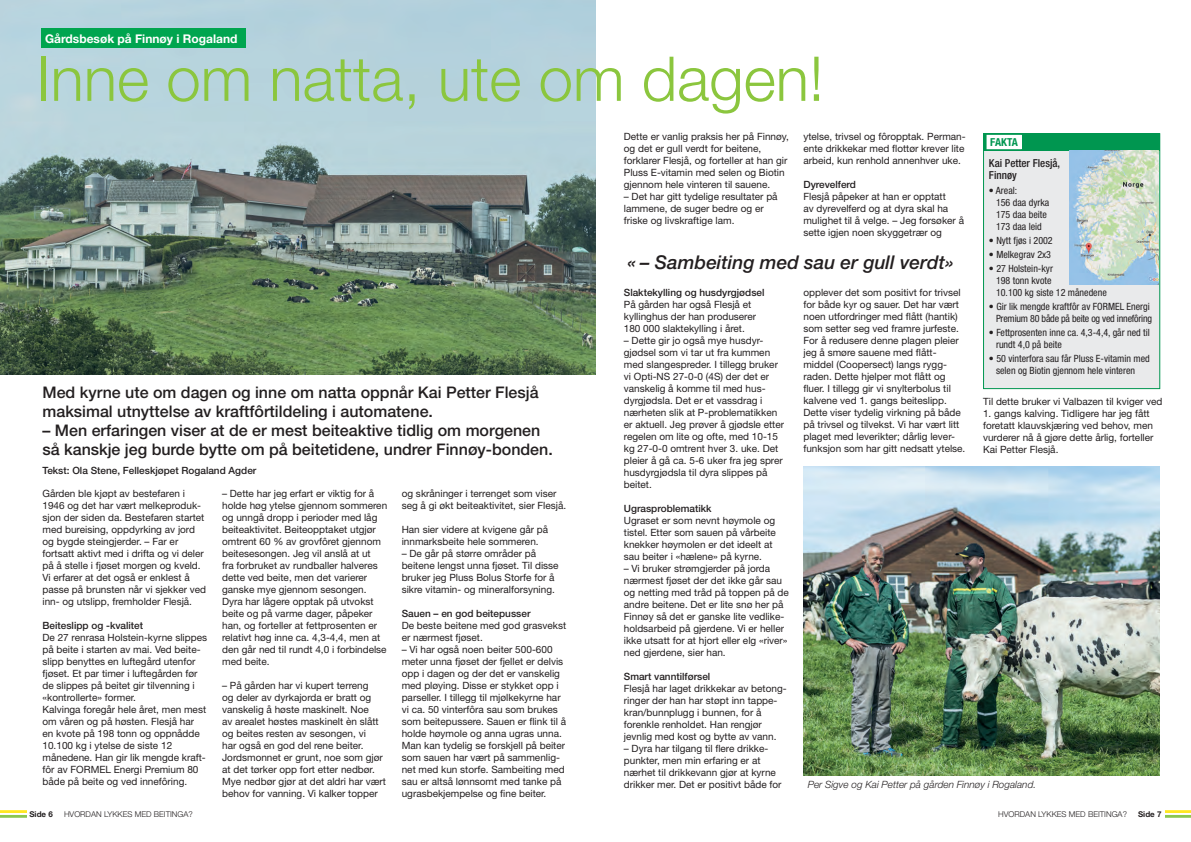
<style>
.page{position:relative;width:1191px;height:842px;background:#fff}
.page>*{position:absolute;margin:0;border:0;box-sizing:border-box;transform-origin:0 0}
.t1{font:300 61.8px "Helvetica Neue LT Pro";color:#8bc63e}
.t2{font:italic 500 19px "Helvetica Neue LT Pro";color:#231f20}
.t3{font:500 16px/19px "Helvetica Neue LT Pro";color:#231f20}
.t4{font:700 12px "Helvetica Neue LT Pro";color:#fff}
.t5{font:500 condensed 11px/12px "Helvetica Neue LT Pro";color:#231f20}
.t6{font:700 condensed 11px "Helvetica Neue LT Pro";letter-spacing:-.02em;color:#009650}
.t7{font:10px/12px "Helvetica Neue LT Pro";color:#231f20}
.t8{font:condensed 10px/12px "Helvetica Neue LT Pro";color:#231f20}
.t9{font:500 10px "Helvetica Neue LT Pro";color:#231f20}
.t10{font:italic 300 10px "Helvetica Neue LT Pro";color:#231f20}
.t11{font:300 8px "Helvetica Neue LT Pro";color:#231f20}
.t12{font:700 8px "Helvetica Neue LT Pro";color:#231f20}
</style>
<div class="page">
<hr style="left:0;top:810px;width:26px;height:3px;background:#ffe722">
<hr style="left:0;top:815px;width:26px;height:3px;background:#8bc650">
<img style="left:0;top:0;width:595px;height:374px">
<div style="left:42px;top:28px;width:204px;height:20px;background:#00a54f"></div>
<img style="left:803px;top:466px;width:356px;height:310px">
<hr style="left:1165px;top:810px;width:26px;height:3px;background:#ffe722">
<hr style="left:1165px;top:815px;width:26px;height:3px;background:#8bc650">
<div style="left:983px;top:134px;width:176px;height:255px;background:#e9eaeb"></div>
<div style="left:983px;top:133px;width:177px;height:256px;border:1px solid #009650"></div>
<div style="left:983px;top:133px;width:176px;height:18px;background:#009650"></div>
<div style="left:987px;top:135px;width:34px;height:14px;background:#fff"></div>
<img style="left:1069px;top:151px;width:89px;height:133px">
<p class="t4" style="left:45px;top:31px;width:194px">Gårdsbesøk på Finnøy i Rogaland</p>
<h1 class="t1" style="left:37px;top:41px;width:788px">Inne om natta, ute om dagen!</h1>
<h3 class="t3" style="left:43px;top:383px;width:497px">Med kyrne ute om dagen og inne om natta oppnår Kai Petter Flesjå maksimal utnyttelse av kraftfôrtildeling i automatene.</h3>
<h3 class="t3" style="left:43px;top:421px;width:512px">– Men erfaringen viser at de er mest beiteaktive tidlig om morgenen så kanskje jeg burde bytte om på beitetidene, undrer Finnøy-bonden.</h3>
<p class="t9" style="left:43px;top:464px;width:215px">Tekst: Ola Stene, Felleskjøpet Rogaland Agder</p>
<p class="t7" style="left:43px;top:487px;width:165px">Gården ble kjøpt av bestefaren i 1946 og det har vært melkeproduk&shy;sjon der siden da. Bestefaren startet med bureising, oppdyrking av jord og bygde steingjerder. – Far er fortsatt aktivt med i drifta og vi deler på å stelle i fjøset morgen og kveld.<br>Vi erfarer at det også er enklest å passe på brunsten når vi sjekker ved inn- og utslipp, fremholder Flesjå.</p>
<p class="t9" style="left:43px;top:619px;width:102px">Beiteslipp og -kvalitet</p>
<p class="t7" style="left:43px;top:631px;width:166px">De 27 renrasa Holstein-kyrne slippes på beite i starten av mai. Ved beite&shy;slipp benyttes en luftegård utenfor fjøset. Et par timer i luftegården før de slippes på beitet gir tilvenning i «kontrollerte» former.<br>Kalvinga foregår hele året, men mest om våren og på høsten. Flesjå har en kvote på 198 tonn og oppnådde 10.100 kg i ytelse de siste 12 månedene. Han gir lik mengde kraft&shy;fôr av FORMEL Energi Premium 80 både på beite og ved innefôring.</p>
<p class="t12" style="left:29px;top:810px;width:25px">Side 6</p>
<p class="t11" style="left:64px;top:810px;width:130px">HVORDAN LYKKES MED BEITINGA?</p>
<p class="t7" style="left:222px;top:487px;width:167px">– Dette har jeg erfart er viktig for å holde høg ytelse gjennom sommeren og unngå dropp i perioder med låg beiteaktivitet. Beiteopptaket utgjør omtrent 60 % av grovfôret gjennom beitesesongen. Jeg vil anslå at ut<br>fra forbruket av rundballer halveres dette ved beite, men det varierer ganske mye gjennom sesongen.<br>Dyra har lågere opptak på utvokst beite og på varme dager, påpeker han, og forteller at fettprosenten er relativt høg inne ca. 4,3-4,4, men at den går ned til rundt 4,0 i forbindelse med beite.</p>
<p class="t7" style="left:222px;top:679px;width:165px">– På gården har vi kupert terreng<br>og deler av dyrkajorda er bratt og vanskelig å høste maskinelt. Noe<br>av arealet høstes maskinelt èn slått og beites resten av sesongen, vi<br>har også en god del rene beiter.<br>Jordsmonnet er grunt, noe som gjør at det tørker opp fort etter nedbør.<br>Mye nedbør gjør at det aldri har vært behov for vanning. Vi kalker topper</p>
<p class="t7" style="left:402px;top:487px;width:166px">og skråninger i terrenget som viser seg å gi økt beiteaktivitet, sier Flesjå.</p>
<p class="t7" style="left:402px;top:523px;width:148px">Han sier videre at kvigene går på innmarksbeite hele sommeren.</p>
<p class="t7" style="left:402px;top:547px;width:158px">– De går på større områder på beitene lengst unna fjøset. Til disse bruker jeg Pluss Bolus Storfe for å sikre vitamin- og mineralforsyning.</p>
<p class="t9" style="left:402px;top:607px;width:130px">Sauen – en god beitepusser</p>
<p class="t7" style="left:402px;top:619px;width:166px">De beste beitene med god grasvekst er nærmest fjøset.</p>
<p class="t7" style="left:402px;top:643px;width:166px">– Vi har også noen beiter 500-600 meter unna fjøset der fjellet er delvis opp i dagen og der det er vanskelig med pløying. Disse er stykket opp i parseller. I tillegg til mjølkekyrne har vi ca. 50 vinterfôra sau som brukes som beitepussere. Sauen er flink til å holde høymole og anna ugras unna.<br>Man kan tydelig se forskjell på beiter som sauen har vært på sammenlig&shy;net med kun storfe. Sambeiting med sau er altså lønnsomt med tanke på ugrasbekjempelse og fine beiter.</p>
<p class="t7" style="left:624px;top:131px;width:167px">Dette er vanlig praksis her på Finnøy, og det er gull verdt for beitene, forklarer Flesjå, og forteller at han gir Pluss E-vitamin med selen og Biotin gjennom hele vinteren til sauene.</p>
<p class="t7" style="left:624px;top:191px;width:155px">– Det har gitt tydelige resultater på lammene, de suger bedre og er friske og livskraftige lam.</p>
<p class="t7" style="left:803px;top:131px;width:164px">ytelse, trivsel og fôropptak. Perman&shy;ente drikkekar med flottør krever lite arbeid, kun renhold annenhver uke.</p>
<p class="t9" style="left:803px;top:179px;width:54px">Dyrevelferd</p>
<p class="t7" style="left:803px;top:191px;width:162px">Flesjå påpeker at han er opptatt<br>av dyrevelferd og at dyra skal ha mulighet til å velge. – Jeg forsøker å sette igjen noen skyggetrær og</p>
<p class="t6" style="left:984px;top:135px;width:35px"><sup>-</sup> FAKTA</p>
<p class="t5" style="left:989px;top:157px;width:73px">Kai Petter Flesjå,<br>Finnøy</p>
<p class="t8" style="left:996px;top:185px;width:55px;text-indent:-7px">• Areal:<br>156 daa dyrka<br>175 daa beite<br>173 daa leid</p>
<p class="t8" style="left:989px;top:235px;width:65px">• Nytt fjøs i 2002</p>
<p class="t8" style="left:989px;top:249px;width:64px">• Melkegrav 2x3</p>
<p class="t8" style="left:996px;top:263px;width:112px;text-indent:-7px">• 27 Holstein-kyr<br>198 tonn kvote<br>10.100 kg siste 12 månedene</p>
<p class="t8" style="left:989px;top:301px;width:165px;text-align:right">• Gir lik mengde kraftfôr av FORMEL Energi<br>Premium 80 både på beite og ved innefôring</p>
<p class="t8" style="left:996px;top:327px;width:155px;text-indent:-7px">• Fettprosenten inne ca. 4,3-4,4, går ned til rundt 4,0 på beite</p>
<p class="t8" style="left:996px;top:353px;width:155px;text-indent:-7px">• 50 vinterfora sau får Pluss E-vitamin med selen og Biotin gjennom hele vinteren</p>
<p class="t7" style="left:983px;top:395px;width:181px">Til dette bruker vi Valbazen til kviger ved</p>
<p class="t7" style="left:983px;top:407px;width:172px">1. gangs kalving. Tidligere har jeg fått foretatt klauvskjæring ved behov, men vurderer nå å gjøre dette årlig, forteller Kai Petter Flesjå.</p>
<h2 class="t2" style="left:627px;top:251px;width:328px">« – Sambeiting med sau er gull verdt»</h2>
<p class="t9" style="left:624px;top:287px;width:142px">Slaktekylling og husdyrgjødsel</p>
<p class="t7" style="left:624px;top:299px;width:134px">På gården har også Flesjå et kyllinghus der han produserer<br>180 000 slaktekylling i året.</p>
<p class="t7" style="left:624px;top:335px;width:162px">– Dette gir jo også mye husdyr&shy;gjødsel som vi tar ut fra kummen med slangespreder. I tillegg bruker vi Opti-NS 27-0-0 (4S) der det er vanskelig å komme til med hus&shy;dyrgjødsla. Det er et vassdrag i nærheten slik at P-problematikken er aktuell. Jeg prøver å gjødsle etter regelen om lite og ofte, med 10-15 kg 27-0-0 omtrent hver 3. uke. Det pleier å gå ca. 5-6 uker fra jeg sprer husdyrgjødsla til dyra slippes på beitet.</p>
<p class="t9" style="left:624px;top:503px;width:89px">Ugrasproblematikk</p>
<p class="t7" style="left:624px;top:515px;width:154px">Ugraset er som nevnt høymole og tistel. Etter som sauen på vårbeite knekker høymolen er det ideelt at sau beiter i «hælene» på kyrne.</p>
<p class="t7" style="left:624px;top:563px;width:166px">– Vi bruker strømgjerder på jorda nærmest fjøset der det ikke går sau og netting med tråd på toppen på de andre beitene. Det er lite snø her på Finnøy så det er ganske lite vedlike&shy;holdsarbeid på gjerdene. Vi er heller ikke utsatt for at hjort eller elg «river» ned gjerdene, sier han.</p>
<p class="t9" style="left:624px;top:671px;width:88px">Smart vanntilførsel</p>
<p class="t7" style="left:624px;top:683px;width:164px">Flesjå har laget drikkekar av betong&shy;ringer der han har støpt inn tappe&shy;kran/bunnplugg i bunnen, for å forenkle renholdet. Han rengjør jevnlig med kost og bytte av vann.</p>
<p class="t7" style="left:624px;top:743px;width:159px">– Dyra har tilgang til flere drikke&shy;punkter, men min erfaring er at nærhet til drikkevann gjør at kyrne drikker mer. Det er positivt både for</p>
<p class="t7" style="left:803px;top:287px;width:163px">opplever det som positivt for trivsel for både kyr og sauer. Det har vært noen utfordringer med flått (hantik) som setter seg ved framre jurfeste.<br>For å redusere denne plagen pleier jeg å smøre sauene med flått&shy;middel (Coopersect) langs rygg&shy;raden. Dette hjelper mot flått og fluer. I tillegg gir vi snylterbolus til kalvene ved 1. gangs beiteslipp.<br>Dette viser tydelig virkning på både på trivsel og tilvekst. Vi har vært litt plaget med leverikter; dårlig lever&shy;funksjon som har gitt nedsatt ytelse.</p>
<p class="t10" style="left:807px;top:779px;width:230px">Per Sigve og Kai Petter på gården Finnøy i Rogaland.</p>
<p class="t11" style="left:998px;top:809px;width:130px">HVORDAN LYKKES MED BEITINGA?</p>
<p class="t12" style="left:1138px;top:809px;width:25px">Side 7</p>
</div>
